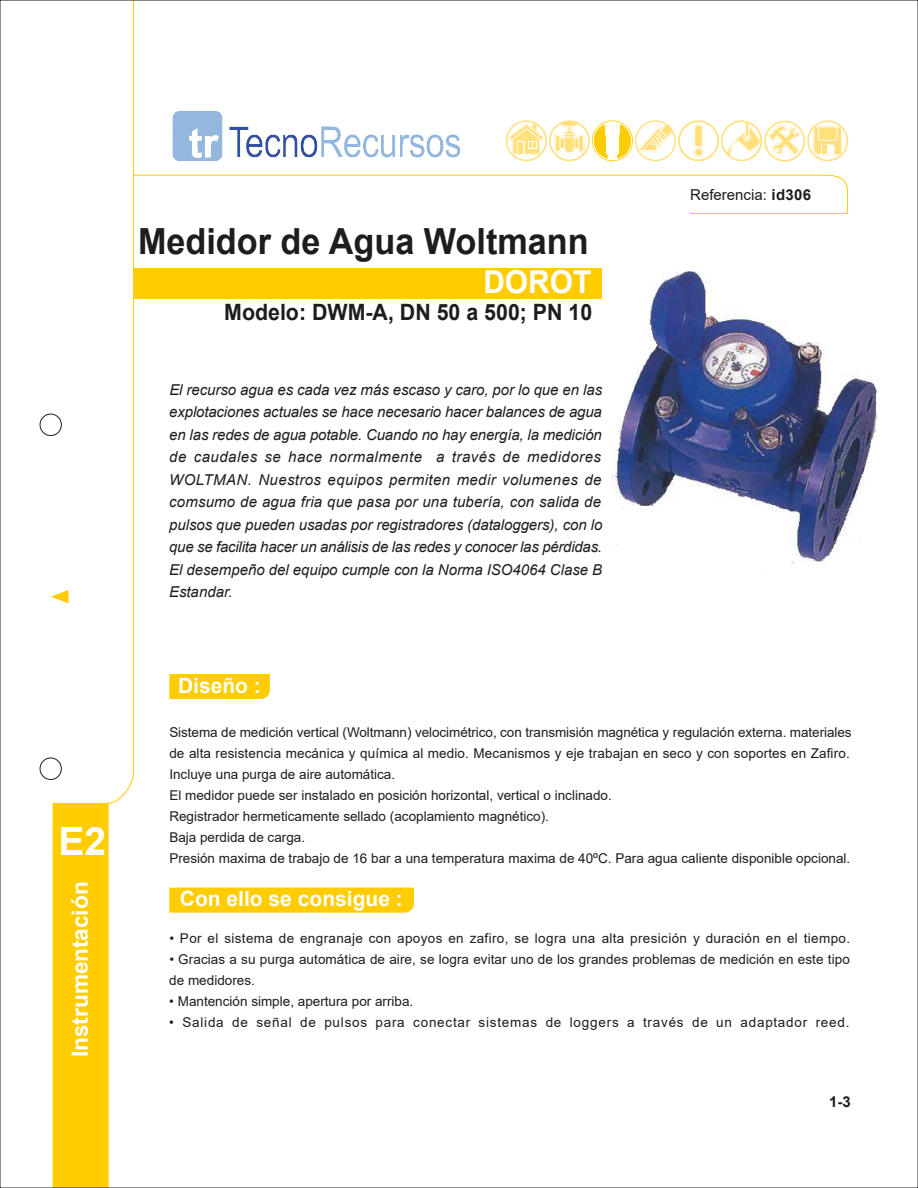
<style>
.page{position:relative;width:918px;height:1188px;background:#fff}
.page>*{position:absolute;margin:0;border:0;box-sizing:border-box;transform-origin:0 0}
.t1{font:700 39px "Arial";color:#fff}
.t2{font:700 36px "Arial";color:#1d1d1b;scale:.95 1}
.t3{font:700 31.5px "Arial";color:#fff;scale:.95 1}
.t4{font:700 22.5px "Arial";color:#1d1d1b;scale:.95 1}
.t5{font:700 22.5px "Arial";color:#fff}
.t6{font:700 21px "Arial";color:#fff}
.t7{font:italic 15px/22.5px "Arial";color:#1d1d1b;text-align:justify}
.t8{font:15px "Arial";color:#1d1d1b}
.t9{font:700 15px "Arial";color:#1d1d1b}
.t10{font:13.5px/21px "Arial";color:#1d1d1b}
.t11{font:13.5px "Arial";letter-spacing:.025em;color:#1d1d1b}
.t12{font:13.5px "Arial";letter-spacing:.055em;color:#1d1d1b}
.s1{font-weight:700}
</style>
<div class="page">
<div style="left:169px;top:888px;width:245px;height:25px;background:#fc0"></div>
<div style="left:169px;top:674px;width:101px;height:25px;background:#fc0"></div>
<svg style="left:39px;top:2px;width:95px;height:1184px"></svg>
<div style="left:53px;top:803px;width:55px;height:383px;background:#fc0"></div>
<svg style="left:133px;top:174px;width:715px;height:40px"></svg>
<div style="left:40px;top:414px;width:22px;height:22px;border:1px solid #1d1d1b;border-radius:50%"></div>
<div style="left:40px;top:758px;width:22px;height:22px;border:1px solid #1d1d1b;border-radius:50%"></div>
<svg style="left:51px;top:590px;width:17px;height:13px"></svg>
<div style="left:133px;top:268px;width:468px;height:30px;background:#fc0"></div>
<div style="left:764px;top:121px;width:41px;height:41px;border:1px solid #ffe07d;border-radius:50%"></div>
<svg style="left:766px;top:122px;width:38px;height:38px"></svg>
<div style="left:807px;top:120px;width:41px;height:41px;border:1px solid #ffe07d;border-radius:50%"></div>
<svg style="left:809px;top:122px;width:38px;height:38px"></svg>
<div style="left:506px;top:120px;width:41px;height:41px;border:1px solid #ffe07d;border-radius:50%"></div>
<svg style="left:507px;top:122px;width:38px;height:38px"></svg>
<div style="left:549px;top:120px;width:41px;height:41px;border:1px solid #ffe07d;border-radius:50%"></div>
<svg style="left:551px;top:120px;width:250px;height:42px"></svg>
<img style="left:611px;top:272px;width:266px;height:294px">
<img style="left:172px;top:110px;width:289px;height:51px">
<h1 class="t1" style="left:58px;top:813px;width:49px">E2</h1>
<h3 class="t5" style="left:64px;top:1057px;width:177px;rotate:-90deg">Instrumentación</h3>
<h2 class="t2" style="left:138px;top:216px;width:476px">Medidor de Agua Woltmann</h2>
<h3 class="t3" style="left:483px;top:260px;width:115px">DOROT</h3>
<h3 class="t4" style="left:224px;top:297px;width:389px">Modelo: DWM-A, DN 50 a 500; PN 10</h3>
<p class="t7" style="left:169px;top:379px;width:435px">El recurso agua es cada vez más escaso y caro, por lo que en las explotaciones actuales se hace necesario hacer balances de agua en las redes de agua potable. Cuando no hay energía, la medición de caudales se hace normalmente a través de medidores WOLTMAN. Nuestros equipos permiten medir volumenes de comsumo de agua fria que pasa por una tubería, con salida de pulsos que pueden usadas por registradores (dataloggers), con lo que se facilita hacer un análisis de las redes y conocer las pérdidas.<br>El desempeño del equipo cumple con la Norma ISO4064 Clase B Estandar.</p>
<h3 class="t6" style="left:178px;top:671px;width:84px">Diseño :</h3>
<p class="t8" style="left:690px;top:184px;width:122px">Referencia: <span class="s1">id306</span></p>
<p class="t10" style="left:169px;top:722px;width:684px">Sistema de medición vertical (Woltmann) velocimétrico, con transmisión magnética y regulación externa. materiales de alta resistencia mecánica y química al medio. Mecanismos y eje trabajan en seco y con soportes en Zafiro.<br>Incluye una purga de aire automática.<br>El medidor puede ser instalado en posición horizontal, vertical o inclinado.<br>Registrador hermeticamente sellado (acoplamiento magnético).<br>Baja perdida de carga.<br>Presión maxima de trabajo de 16 bar a una temperatura maxima de 40ºC. Para agua caliente disponible opcional.</p>
<h3 class="t6" style="left:180px;top:884px;width:224px">Con ello se consigue :</h3>
<p class="t11" style="left:169px;top:929px;width:682px">• Por el sistema de engranaje con apoyos en zafiro, se logra una alta presición y duración en el tiempo.</p>
<p class="t10" style="left:169px;top:949px;width:682px">• Gracias a su purga automática de aire, se logra evitar uno de los grandes problemas de medición en este tipo de medidores.</p>
<p class="t10" style="left:169px;top:991px;width:246px">• Mantención simple, apertura por arriba.</p>
<p class="t12" style="left:169px;top:1013px;width:682px">• Salida de señal de pulsos para conectar sistemas de loggers a través de un adaptador reed.</p>
<p class="t9" style="left:829px;top:1091px;width:23px">1-3</p>
</div>
